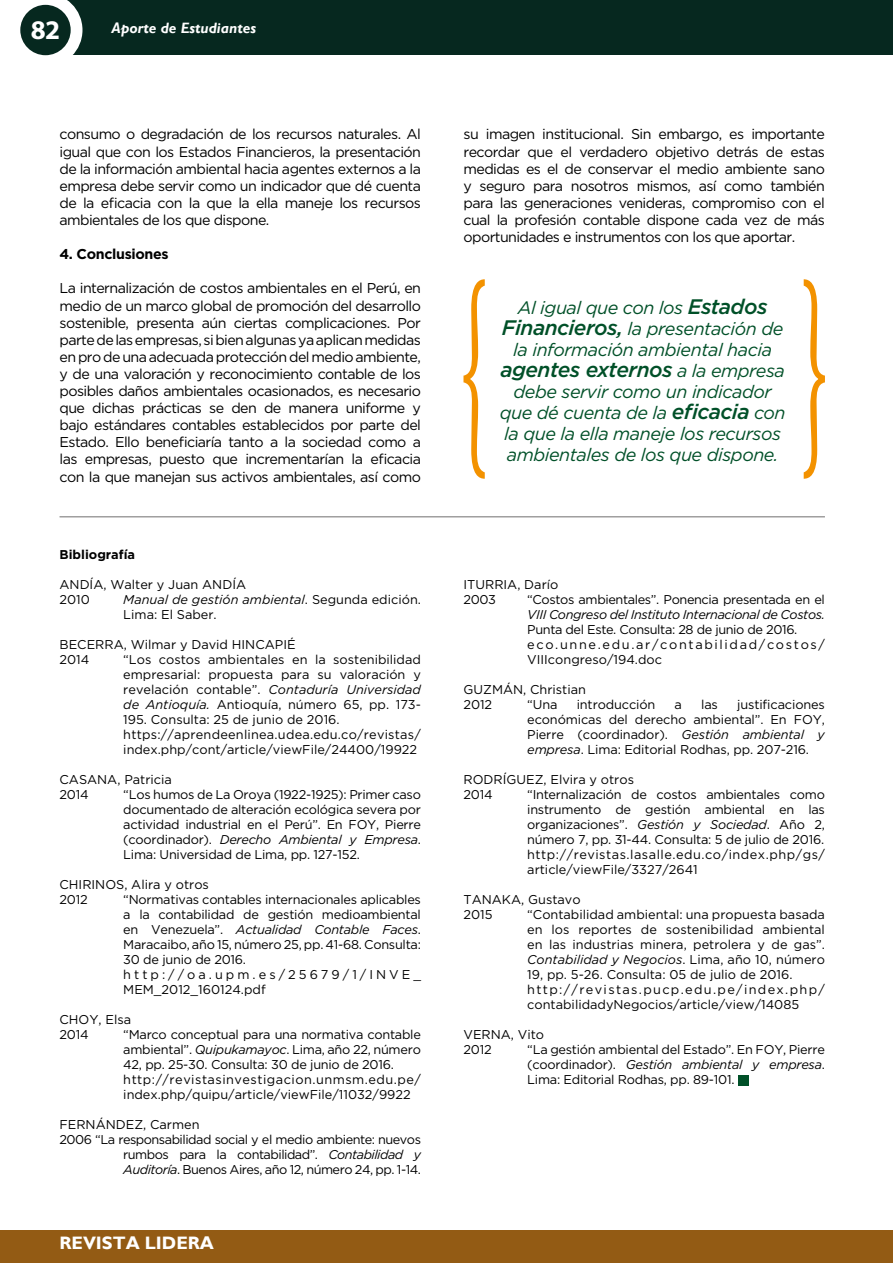
<style>
.page{position:relative;width:893px;height:1263px;background:#fff}
.page>*{position:absolute;margin:0;border:0;box-sizing:border-box;transform-origin:0 0}
.t1{font:700 27px "Myriad Pro";color:#fff}
.t2{font:italic 500 21px "Gotham";letter-spacing:-.025em;color:#005028}
.t3{font:italic 18px/21px "Gotham";letter-spacing:-.025em;color:#005028;text-align:center}
.t4{font:700 18px "Gill Sans";color:#fff}
.t5{font:italic 700 15px "Gill Sans";color:#fff}
.t6{font:14.25px/17.1px "Gotham";letter-spacing:-.04em;color:#000;text-align:justify}
.t7{font:700 14.25px "Gotham";letter-spacing:-.025em;color:#000}
.t8{font:12.75px/15px "Gotham";color:#000}
.t9{font:12.75px/15px "Gotham";letter-spacing:-.02em;color:#000}
.t10{font:12.75px "Gotham";letter-spacing:-.04em;color:#000}
.t11{font:italic 12.75px "Gotham";letter-spacing:-.03em;color:#000}
.t12{font:12.75px "Gotham";letter-spacing:-.03em;color:#000}
.t13{font:700 12.75px "Gotham";color:#000}
.s1{font-style:italic}
.s2{font-weight:500;font-size:21px}
.s3{font-weight:400;font-size:18px}
</style>
<div class="page">
<div style="left:45px;top:0;width:848px;height:55px;background:#06281f"></div>
<svg style="left:21px;top:0;width:61px;height:56px"></svg>
<div style="left:20px;top:5px;width:51px;height:50px;background:#06281f;border-radius:50%"></div>
<div style="left:0;top:1230px;width:893px;height:33px;background:#935b14"></div>
<hr style="left:60px;top:516px;width:765px;height:1px;background:#706f6f">
<div style="left:738px;top:1075px;width:10px;height:10px;background:#005028"></div>
<svg style="left:463px;top:279px;width:22px;height:200px"></svg>
<svg style="left:804px;top:279px;width:21px;height:200px"></svg>
<h1 class="t1" style="left:31px;top:13px;width:31px">82</h1>
<p class="t5" style="left:111px;top:19px;width:146px">Aporte de Estudiantes</p>
<p class="t6" style="left:60px;top:126px;width:363px">consumo o degradación de los recursos naturales. Al igual que con los Estados Financieros, la presentación de la información ambiental hacia agentes externos a la empresa debe servir como un indicador que dé cuenta de la eficacia con la que la ella maneje los recursos ambientales de los que dispone.</p>
<p class="t7" style="left:60px;top:246px;width:111px">4. Conclusiones</p>
<p class="t6" style="left:60px;top:280px;width:363px">La internalización de costos ambientales en el Perú, en medio de un marco global de promoción del desarrollo sostenible, presenta aún ciertas complicaciones. Por parte de las empresas, si bien algunas ya aplican medidas en pro de una adecuada protección del medio ambiente, y de una valoración y reconocimiento contable de los posibles daños ambientales ocasionados, es necesario que dichas prácticas se den de manera uniforme y bajo estándares contables establecidos por parte del Estado. Ello beneficiaría tanto a la sociedad como a las empresas, puesto que incrementarían la eficacia con la que manejan sus activos ambientales, así como</p>
<p class="t13" style="left:60px;top:547px;width:77px">Bibliografía</p>
<p class="t8" style="left:60px;top:577px;width:188px">ANDÍA, Walter y Juan ANDÍA<br>2010</p>
<p class="t8" style="left:123px;top:592px;width:299px"><span class="s1">Manual de gestión ambiental</span>. Segunda edición.<br>Lima: El Saber.</p>
<p class="t8" style="left:60px;top:637px;width:238px">BECERRA, Wilmar y David HINCAPIÉ<br>2014</p>
<p class="t8" style="left:123px;top:652px;width:299px">“Los costos ambientales en la sostenibilidad empresarial: propuesta para su valoración y revelación contable”. <span class="s1">Contaduría Universidad de Antioquía.</span> Antioquía, número 65, pp. 173- 195. Consulta: 25 de junio de 2016. https://aprendeenlinea.udea.edu.co/revistas/ index.php/cont/article/viewFile/24400/19922</p>
<p class="t8" style="left:60px;top:772px;width:114px">CASANA, Patricia<br>2014</p>
<p class="t8" style="left:123px;top:787px;width:299px;text-align:justify">“Los humos de La Oroya (1922-1925): Primer caso documentado de alteración ecológica severa por actividad industrial en el Perú”. En FOY, Pierre (coordinador). <span class="s1">Derecho Ambiental y Empresa</span>.<br>Lima: Universidad de Lima, pp. 127-152.</p>
<p class="t8" style="left:60px;top:877px;width:151px">CHIRINOS, Alira y otros<br>2012</p>
<p class="t9" style="left:123px;top:892px;width:299px">“Normativas contables internacionales aplicables a la contabilidad de gestión medioambiental en Venezuela”. <span class="s1">Actualidad Contable Faces</span>.<br>Maracaibo, año 15, número 25, pp. 41-68. Consulta:<br>30 de junio de 2016. http://oa.upm.es/25679/1/INVE_ MEM_2012_160124.pdf</p>
<p class="t8" style="left:60px;top:1012px;width:73px">CHOY, Elsa<br>2014</p>
<p class="t9" style="left:123px;top:1027px;width:299px">“Marco conceptual para una normativa contable ambiental”. <span class="s1">Quipukamayoc</span>. Lima, año 22, número 42, pp. 25-30. Consulta: 30 de junio de 2016. http://revistasinvestigacion.unmsm.edu.pe/ index.php/quipu/article/viewFile/11032/9922</p>
<p class="t8" style="left:60px;top:1117px;width:142px">FERNÁNDEZ, Carmen</p>
<p class="t10" style="left:60px;top:1132px;width:363px">2006 “La responsabilidad social y el medio ambiente: nuevos</p>
<p class="t10" style="left:123px;top:1147px;width:299px">rumbos para la contabilidad”. <span class="s1">Contabilidad y</span></p>
<p class="t10" style="left:123px;top:1162px;width:299px"><span class="s1">Auditoría</span>. Buenos Aires, año 12, número 24, pp. 1-14.</p>
<h3 class="t4" style="left:59px;top:1232px;width:156px">REVISTA LIDERA</h3>
<p class="t6" style="left:463px;top:126px;width:363px">su imagen institucional. Sin embargo, es importante recordar que el verdadero objetivo detrás de estas medidas es el de conservar el medio ambiente sano y seguro para nosotros mismos, así como también para las generaciones venideras, compromiso con el cual la profesión contable dispone cada vez de más oportunidades e instrumentos con los que aportar.</p>
<h3 class="t3" style="left:502px;top:297px;width:283px">Al igual que con los <span class="s2">Estados<br>Financieros,</span> la presentación de la información ambiental hacia</h3>
<h2 class="t2" style="left:500px;top:357px;width:286px">agentes externos <span class="s3">a la empresa</span></h2>
<h3 class="t3" style="left:500px;top:381px;width:287px">debe servir como un indicador que dé cuenta de la <span class="s2">eficacia</span> con la que la ella maneje los recursos ambientales de los que dispone.</h3>
<p class="t8" style="left:463px;top:577px;width:96px">ITURRIA, Darío<br>2003</p>
<p class="t12" style="left:527px;top:592px;width:299px">“Costos ambientales”. Ponencia presentada en el</p>
<p class="t11" style="left:527px;top:607px;width:299px">VIII Congreso del Instituto Internacional de Costos.</p>
<p class="t8" style="left:527px;top:622px;width:299px">Punta del Este. Consulta: 28 de junio de 2016. eco.unne.edu.ar/contabilidad/costos/<br>VIIIcongreso/194.doc</p>
<p class="t8" style="left:463px;top:682px;width:124px">GUZMÁN, Christian<br>2012</p>
<p class="t8" style="left:527px;top:697px;width:32px">“Una</p>
<p class="t8" style="left:577px;top:697px;width:80px">introducción</p>
<p class="t8" style="left:675px;top:697px;width:9px">a</p>
<p class="t8" style="left:701px;top:697px;width:18px">las</p>
<p class="t8" style="left:527px;top:697px;width:299px;text-align:justify;text-indent:210px">justificaciones económicas del derecho ambiental”. En FOY, Pierre (coordinador). <span class="s1">Gestión ambiental y empresa</span>. Lima: Editorial Rodhas, pp. 207-216.</p>
<p class="t8" style="left:463px;top:772px;width:172px">RODRÍGUEZ, Elvira y otros<br>2014</p>
<p class="t8" style="left:527px;top:787px;width:299px;text-align:justify">“Internalización de costos ambientales como instrumento de gestión ambiental en las organizaciones”. <span class="s1">Gestión y Sociedad</span>. Año 2, número 7, pp. 31-44. Consulta: 5 de julio de 2016. http://revistas.lasalle.edu.co/index.php/gs/ article/viewFile/3327/2641</p>
<p class="t8" style="left:463px;top:892px;width:119px">TANAKA, Gustavo<br>2015</p>
<p class="t8" style="left:527px;top:907px;width:299px">“Contabilidad ambiental: una propuesta basada en los reportes de sostenibilidad ambiental en las industrias minera, petrolera y de gas”.<br><span class="s1">Contabilidad y Negocios</span>. Lima, año 10, número 19, pp. 5-26. Consulta: 05 de julio de 2016. http://revistas.pucp.edu.pe/index.php/ contabilidadyNegocios/article/view/14085</p>
<p class="t8" style="left:463px;top:1027px;width:82px">VERNA, Vito<br>2012</p>
<p class="t8" style="left:527px;top:1042px;width:299px;text-align:justify">“La gestión ambiental del Estado”. En FOY, Pierre (coordinador). <span class="s1">Gestión ambiental y empresa</span>.<br>Lima: Editorial Rodhas, pp. 89-101.</p>
</div>
